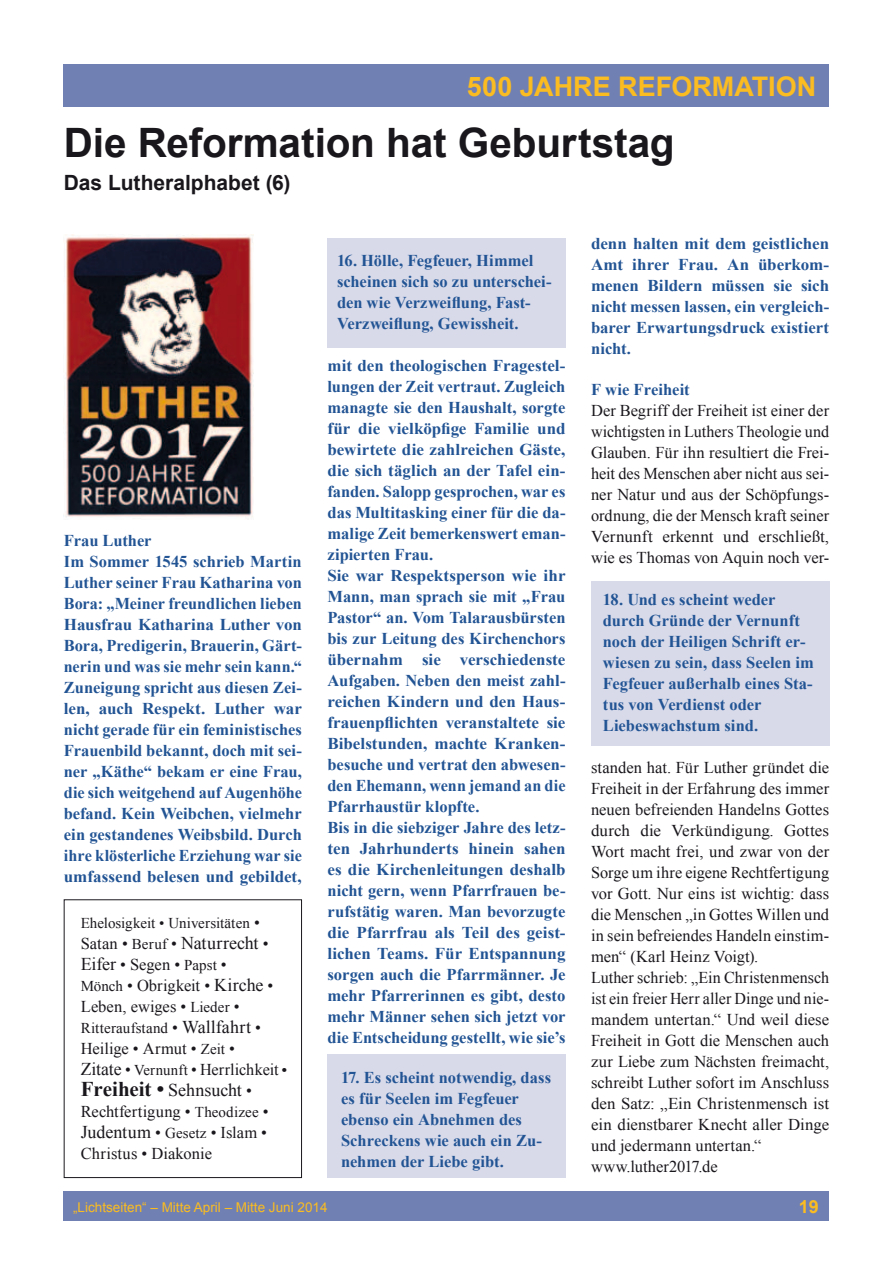
<style>
.page{position:relative;width:893px;height:1263px;background:#fff}
.page>*{position:absolute;margin:0;border:0;box-sizing:border-box;transform-origin:0 0}
.t1{font:700 40.5px "Arial";letter-spacing:-.005em;color:#1a171c}
.t2{font:700 27px "Arial";color:#fabc21}
.t3{font:700 21px "Arial";color:#1a171c}
.t4{font:700 21px "Times New Roman";color:#1a171c}
.t5{font:18px "Times New Roman";letter-spacing:-.005em;color:#1a171c}
.t6{font:700 18px "Arial";color:#fabc21}
.t7{font:700 16.5px/21px "Times New Roman";color:#225494}
.t8{font:16.5px/21px "Times New Roman";color:#1a171c}
.t9{font:15px "Times New Roman";color:#1a171c}
.t10{font:13.5px "Arial";color:#fabc21}
.s1{font-size:16.5px}
.s2{font-size:15px}
.s3{font-size:18px}
.s4{font-weight:700;font-size:15px}
.s5{font-weight:400;font-size:18px}
.s6{font-weight:400;font-size:16.5px}
</style>
<div class="page">
<div style="left:64px;top:64px;width:765px;height:42px;background:#7080b2"></div>
<div style="left:64px;top:1191px;width:765px;height:29px;background:#7080b2"></div>
<img style="left:65px;top:235px;width:188px;height:282px">
<div style="left:64px;top:899px;width:238px;height:279px;border:1px solid #1a171c"></div>
<div style="left:327px;top:1054px;width:239px;height:124px;background:#d8dae9"></div>
<div style="left:327px;top:238px;width:239px;height:110px;background:#d8dae9"></div>
<div style="left:591px;top:581px;width:238px;height:164px;background:#d8dae9"></div>
<h2 class="t2" style="left:467px;top:69px;width:88px">500 Jahr</h2>
<h2 class="t2" style="left:593px;top:69px;width:121px">e Reforma</h2>
<h2 class="t2" style="left:752px;top:69px;width:66px">tion</h2>
<h1 class="t1" style="left:64px;top:116px;width:612px">Die Reformation hat Geburtstag</h1>
<p class="t3" style="left:64px;top:169px;width:228px">Das Lutheralphabet (6)</p>
<p class="t7" style="left:64px;top:530px;width:240px">Frau Luther<br>Im Sommer 1545 schrieb Martin<br>Luther seiner Frau Katharina von<br>Bora: „Meiner freundlichen lieben<br>Hausfrau Katharina Luther von<br>Bora, Predigerin, Brauerin, Gärt&shy;nerin und was sie mehr sein kann.“<br>Zuneigung spricht aus diesen Zei&shy;len, auch Respekt. Luther war nicht gerade für ein feministisches<br>Frauenbild bekannt, doch mit sei&shy;ner „Käthe“ bekam er eine Frau, die sich weitgehend auf Augenhöhe befand. Kein Weibchen, vielmehr ein gestandenes Weibsbild. Durch ihre klösterliche Erziehung war sie umfassend belesen und gebildet,</p>
<p class="t9" style="left:81px;top:913px;width:181px">Ehelosigkeit • Universitäten <span class="s1">•</span></p>
<p class="t5" style="left:81px;top:931px;width:189px"><span class="s1">Satan •</span> <span class="s2">Beruf</span> <span class="s1">•</span> Naturrecht <span class="s1">•</span></p>
<p class="t8" style="left:81px;top:953px;width:194px"><span class="s3">Eifer</span> • Segen • <span class="s2">Papst</span> •<br><span class="s2">Mönch</span> • Obrigkeit • <span class="s3">Kirche</span> •<br>Leben, ewiges • <span class="s2">Lieder</span> •</p>
<p class="t9" style="left:81px;top:1018px;width:182px">Ritteraufstand <span class="s1">•</span> <span class="s3">Wallfahrt</span> <span class="s1">•</span></p>
<p class="t8" style="left:81px;top:1037px;width:208px">Heilige • Armut • <span class="s2">Zeit</span> •<br><span class="s3">Zitate</span> • <span class="s2">Vernunft</span> • Herrlichkeit <span class="s4">•</span></p>
<p class="t4" style="left:81px;top:1074px;width:173px">Freiheit • <span class="s5">Sehnsucht</span> <span class="s6">•</span></p>
<p class="t8" style="left:81px;top:1100px;width:189px">Rechtfertigung • <span class="s2">Theodizee</span> •</p>
<p class="t5" style="left:81px;top:1120px;width:188px">Judentum <span class="s1">•</span> <span class="s2">Gesetz</span> <span class="s1">• Islam •</span></p>
<p class="t8" style="left:81px;top:1142px;width:133px">Christus • Diakonie</p>
<p class="t7" style="left:337px;top:250px;width:216px">16. Hölle, Fegfeuer, Himmel scheinen sich so zu unterschei&shy;den wie Verzweiflung, Fast-<br>Verzweiflung, Gewissheit.</p>
<p class="t7" style="left:327px;top:355px;width:240px">mit den theologischen Fragestel&shy;lungen der Zeit vertraut. Zugleich managte sie den Haushalt, sorgte für die vielköpfige Familie und bewirtete die zahlreichen Gäste, die sich täglich an der Tafel ein&shy;fanden. Salopp gesprochen, war es das Multitasking einer für die da&shy;malige Zeit bemerkenswert eman&shy;zipierten Frau.<br>Sie war Respektsperson wie ihr<br>Mann, man sprach sie mit „Frau<br>Pastor“ an. Vom Talarausbürsten bis zur Leitung des Kirchenchors übernahm sie verschiedenste<br>Aufgaben. Neben den meist zahl&shy;reichen Kindern und den Haus&shy;frauenpflichten veranstaltete sie<br>Bibelstunden, machte Kranken&shy;besuche und vertrat den abwesen&shy;den Ehemann, wenn jemand an die<br>Pfarrhaustür klopfte.<br>Bis in die siebziger Jahre des letz&shy;ten Jahrhunderts hinein sahen es die Kirchenleitungen deshalb nicht gern, wenn Pfarrfrauen be&shy;rufstätig waren. Man bevorzugte die Pfarrfrau als Teil des geist&shy;lichen Teams. Für Entspannung sorgen auch die Pfarrmänner. Je mehr Pfarrerinnen es gibt, desto mehr Männer sehen sich jetzt vor die Entscheidung gestellt, wie sie’s</p>
<p class="t7" style="left:341px;top:1066px;width:212px">17. Es scheint notwendig, dass es für Seelen im Fegfeuer ebenso ein Abnehmen des<br>Schreckens wie auch ein Zu&shy;nehmen der Liebe gibt.</p>
<p class="t7" style="left:591px;top:233px;width:240px;text-align:justify">denn halten mit dem geistlichen Amt ihrer Frau. An überkom&shy;menen Bildern müssen sie sich nicht messen lassen, ein vergleich&shy;barer Erwartungsdruck existiert nicht.</p>
<p class="t7" style="left:591px;top:379px;width:100px">F wie Freiheit</p>
<p class="t8" style="left:591px;top:400px;width:240px;text-align:justify">Der Begriff der Freiheit ist einer der wichtigsten in Luthers Theologie und Glauben. Für ihn resultiert die Frei&shy;heit des Menschen aber nicht aus sei&shy;ner Natur und aus der Schöpfungs&shy;ordnung, die der Mensch kraft seiner Vernunft erkennt und erschließt, wie es Thomas von Aquin noch ver-</p>
<p class="t7" style="left:603px;top:589px;width:213px">18. Und es scheint weder durch Gründe der Vernunft noch der Heiligen Schrift er&shy;wiesen zu sein, dass Seelen im<br>Fegfeuer außerhalb eines Sta&shy;tus von Verdienst oder<br>Liebeswachstum sind.</p>
<p class="t8" style="left:591px;top:757px;width:240px">standen hat. Für Luther gründet die Freiheit in der Erfahrung des immer neuen befreienden Handelns Gottes durch die Verkündigung. Gottes Wort macht frei, und zwar von der Sorge um ihre eigene Rechtfertigung vor Gott. Nur eins ist wichtig: dass die Menschen „in Gottes Willen und in sein befreiendes Handeln einstim&shy;men“ (Karl Heinz Voigt).<br>Luther schrieb: „Ein Christenmensch ist ein freier Herr aller Dinge und nie&shy;mandem untertan.“ Und weil diese Freiheit in Gott die Menschen auch zur Liebe zum Nächsten freimacht, schreibt Luther sofort im Anschluss den Satz: „Ein Christenmensch ist ein dienstbarer Knecht aller Dinge und jedermann untertan.“ www.luther2017.de</p>
<p class="t10" style="left:73px;top:1198px;width:256px">„Lichtseiten“ – Mitte April – Mitte Juni 2014</p>
<p class="t6" style="left:799px;top:1194px;width:22px">19</p>
</div>
